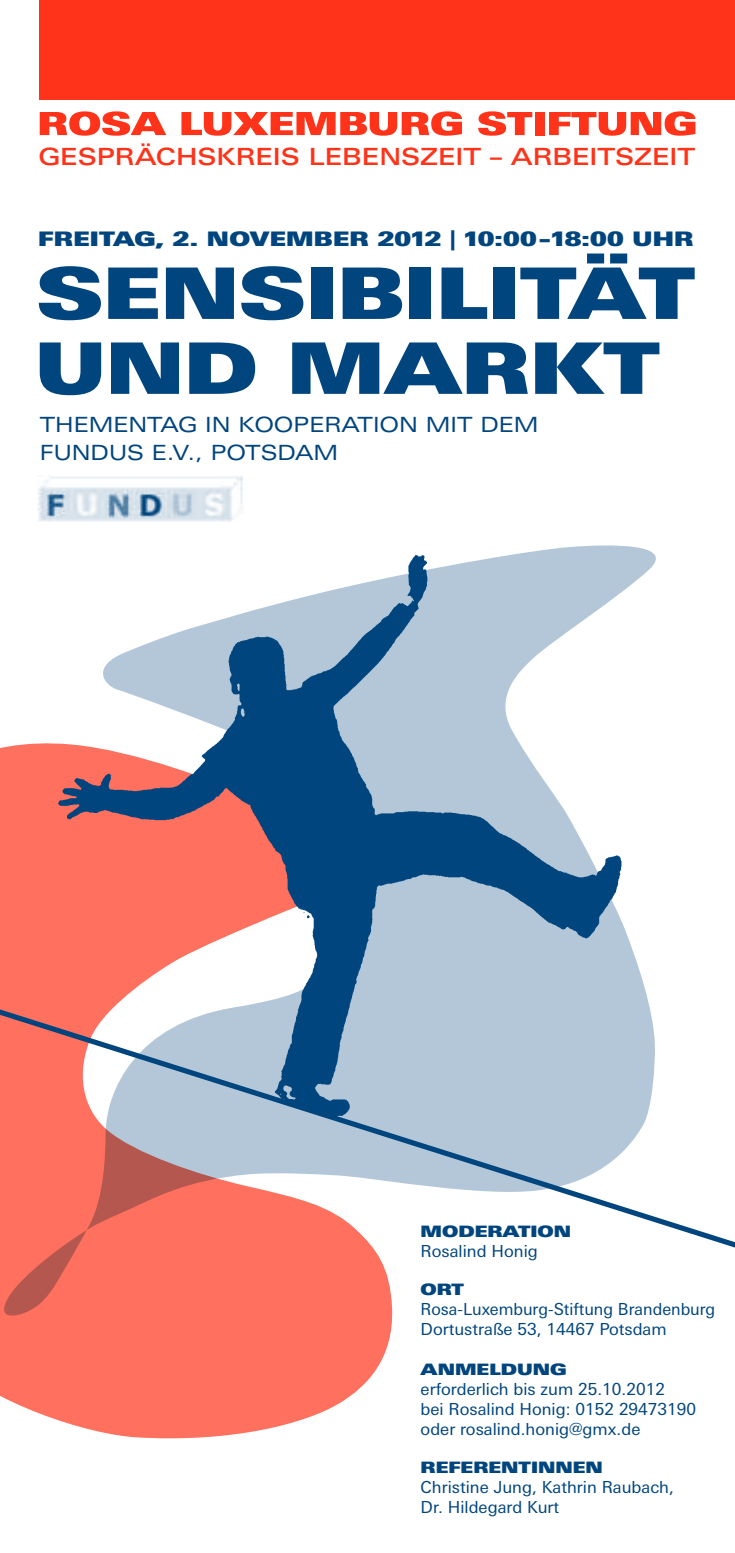
<style>
.page{position:relative;width:735px;height:1553px;background:#fff}
.page>*{position:absolute;margin:0;border:0;box-sizing:border-box;transform-origin:0 0}
.t1{font:71.23px/74.9px "Linotype Univers Extd X Black";color:#00457d}
.t2{font:500 23.8px "Linotype Univers Extd";color:#ff3319}
.t3{font:21px/28px "Linotype Univers Extd";color:#00457d}
.t4{font:20.12px "Linotype Univers 940 Ex X Black";letter-spacing:.01em;color:#00457d}
.t5{font:16.62px/19.9px "Linotype Univers Basic";color:#00457d}
.t6{font:15.75px "Linotype Univers Extd X Black";color:#00457d}
</style>
<div class="page">
<svg style="left:0;top:747px;width:393px;height:692px;background:#fd8070"></svg>
<img style="left:37px;top:475px;width:206px;height:47px">
<svg style="left:40px;top:111px;width:126px;height:25px"></svg>
<svg style="left:181px;top:111px;width:281px;height:25px"></svg>
<svg style="left:478px;top:111px;width:54px;height:25px"></svg>
<div style="left:534px;top:112px;width:10px;height:23px;background:#ff3319"></div>
<svg style="left:549px;top:111px;width:146px;height:25px"></svg>
<div style="left:40px;top:0;width:694px;height:99px;background:#ff3319"></div>
<svg style="left:0;top:984px;width:734px;height:295px"></svg>
<img style="left:3px;top:545px;width:667px;height:682px">
<h2 class="t2" style="left:38px;top:142px;width:658px">GESPRÄCHSKREIS LEBENSZEIT – ARBEITSZEIT</h2>
<p class="t4" style="left:38px;top:227px;width:656px">FREITAG, 2. NOVEMBER 2012 | 10:00 –18:00 UHR</p>
<h1 class="t1" style="left:35px;top:256px;width:661px">SENSIBILITÄT<br>UND MARKT</h1>
<p class="t3" style="left:40px;top:410px;width:478px">THEMENTAG IN KOOPERATION M IT DEM<br>FUN DUS E .V., POTSDAM</p>
<p class="t6" style="left:420px;top:1222px;width:152px">MODERATION</p>
<p class="t5" style="left:420px;top:1241px;width:119px">Rosalind Honig</p>
<p class="t6" style="left:420px;top:1280px;width:45px">ORT</p>
<p class="t5" style="left:420px;top:1299px;width:296px">Rosa-Luxemburg-Stiftung Brandenburg<br>Dortustraße 53, 14467 Potsdam</p>
<p class="t6" style="left:420px;top:1359px;width:147px">ANMELDUNG</p>
<p class="t5" style="left:420px;top:1378px;width:277px">erforderlich bis zum 25.10.2012<br>bei Rosalind Honig: 0152 29473190 oder rosalind.honig@gmx.de</p>
<p class="t6" style="left:420px;top:1458px;width:184px">REFERENTINNEN</p>
<p class="t5" style="left:420px;top:1477px;width:255px">Christine Jung, Kathrin Raubach,<br>Dr. Hildegard Kurt</p>
</div>
